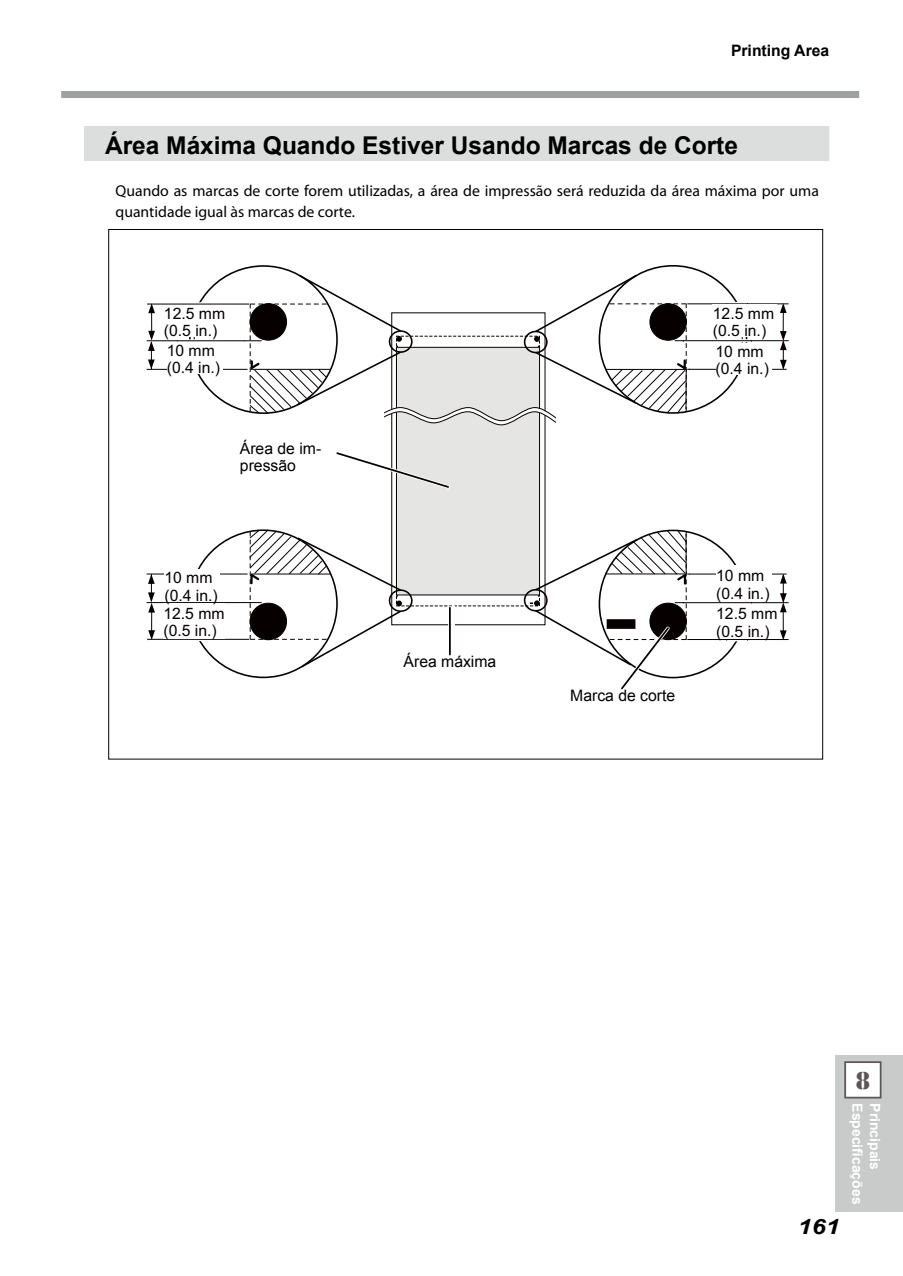
<style>
.page{position:relative;width:903px;height:1276px;background:#fff}
.page>*{position:absolute;margin:0;border:0;box-sizing:border-box;transform-origin:0 0}
.t1{font:700 24.5px "Arial";color:#000}
.t2{font:22.75px "Stencil Std";color:#5a5757}
.t3{font:italic 700 21px "Arial";color:#000;scale:1.2 1}
.t4{font:15.75px/21px "Myriad Pro";color:#000}
.t5{font:15.75px/17.5px "Arial";color:#060000}
.t6{font:15.75px/17.5px "Arial";color:#000}
.t7{font:700 15.75px "Arial";color:#000}
.t8{font:700 14px "Arial";color:#fff}
</style>
<div class="page">
<hr style="left:147px;top:639px;width:102px;height:1px;background:#060000">
<hr style="left:147px;top:602px;width:115px;height:1px;background:#060000">
<hr style="left:687px;top:639px;width:102px;height:1px;background:#060000">
<svg style="left:148px;top:575px;width:7px;height:65px"></svg>
<hr style="left:687px;top:574px;width:100px;height:1px;background:#060000">
<svg style="left:780px;top:574px;width:7px;height:65px"></svg>
<hr style="left:675px;top:602px;width:114px;height:1px;background:#060000">
<hr style="left:147px;top:574px;width:101px;height:1px;background:#060000">
<hr style="left:147px;top:304px;width:102px;height:1px;background:#060000">
<hr style="left:147px;top:340px;width:115px;height:1px;background:#060000">
<hr style="left:687px;top:304px;width:102px;height:1px;background:#060000">
<svg style="left:148px;top:303px;width:7px;height:66px"></svg>
<hr style="left:687px;top:369px;width:100px;height:1px;background:#060000">
<svg style="left:780px;top:303px;width:7px;height:67px"></svg>
<hr style="left:675px;top:340px;width:114px;height:1px;background:#060000">
<hr style="left:147px;top:369px;width:101px;height:1px;background:#060000">
<div style="left:167px;top:342px;width:56px;height:31px;background:#fff"></div>
<div style="left:164px;top:570px;width:56px;height:31px;background:#fff"></div>
<div style="left:716px;top:565px;width:56px;height:36px;background:#fff"></div>
<div style="left:713px;top:304px;width:64px;height:33px;background:#fff"></div>
<div style="left:716px;top:343px;width:56px;height:31px;background:#fff"></div>
<svg style="left:188px;top:265px;width:560px;height:425px"></svg>
<div style="left:835px;top:1055px;width:68px;height:156px;background:#c9caca"></div>
<div style="left:845px;top:1062px;width:36px;height:35px;background:#fff"></div>
<div style="left:844px;top:1061px;width:38px;height:37px;border:2px solid #5a5757"></div>
<div style="left:61px;top:91px;width:798px;height:7px;background:#9fa0a0"></div>
<div style="left:84px;top:126px;width:745px;height:35px;background:#dcdddd"></div>
<hr style="left:451px;top:606px;width:4px;height:47px;background:#fff">
<p class="t7" style="left:731px;top:41px;width:100px">Printing Area</p>
<h1 class="t1" style="left:105px;top:132px;width:635px">£rea M·xima Quando Estiver Usando Marcas de Corte</h1>
<p class="t4" style="left:116px;top:180px;width:705px">Quando as marcas de corte forem utilizadas, a área de impressão será reduzida da área máxima por uma quantidade igual às marcas de corte.</p>
<p class="t5" style="left:164px;top:305px;width:63px">12.5 mm (0.5 in.)</p>
<p class="t5" style="left:167px;top:342px;width:55px">10 mm (0.4 in.)</p>
<p class="t5" style="left:713px;top:304px;width:63px">12.5 mm (0.5 in.)</p>
<p class="t5" style="left:716px;top:343px;width:55px">10 mm (0.4 in.)</p>
<p class="t6" style="left:240px;top:440px;width:83px">Área de im&shy;pressão</p>
<p class="t5" style="left:164px;top:569px;width:55px">10 mm (0.4 in.)</p>
<p class="t5" style="left:716px;top:567px;width:55px">10 mm (0.4 in.)</p>
<p class="t5" style="left:163px;top:605px;width:63px">12.5 mm (0.5 in.)</p>
<p class="t5" style="left:716px;top:605px;width:63px">12.5 mm (0.5 in.)</p>
<p class="t6" style="left:404px;top:653px;width:94px">Área máxima</p>
<p class="t6" style="left:570px;top:687px;width:107px">Marca de corte</p>
<h3 class="t3" style="left:798px;top:1215px;width:37px">161</h3>
<h2 class="t2" style="left:856px;top:1068px;width:16px">8</h2>
<p class="t8" style="left:865px;top:1103px;width:103px;rotate:90deg">Especi cações</p>
<p class="t8" style="left:883px;top:1103px;width:68px;rotate:90deg">Principais</p>
</div>
